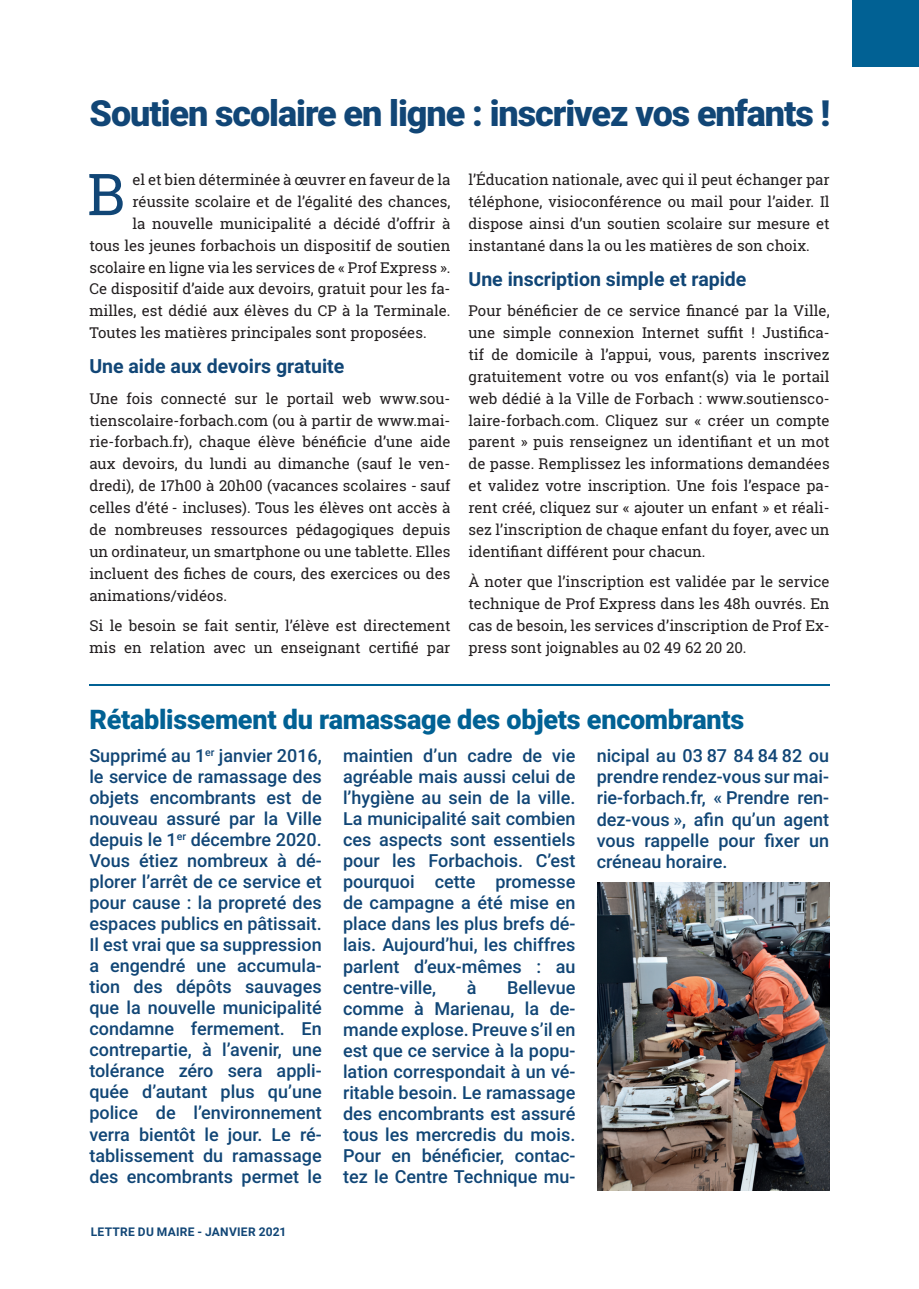
<style>
.page{position:relative;width:919px;height:1289px;background:#fff}
.page>*{position:absolute;margin:0;border:0;box-sizing:border-box;transform-origin:0 0}
.t1{font:57.75px "Roboto Slab";color:#114676}
.t2{font:900 36px "Roboto";letter-spacing:-.03em;color:#114676}
.t3{font:900 27px "Roboto";letter-spacing:-.01em;color:#016194}
.t4{font:700 19.5px "Roboto";color:#114676}
.t5{font:500 18px/21px "Roboto";color:#114676;text-align:justify}
.t6{font:15px/21.9px "Roboto Slab";color:#231f20;text-align:justify}
.t7{font:700 12px "Roboto";letter-spacing:.02em;color:#114676}
</style>
<div class="page">
<div style="left:852px;top:0;width:66px;height:67px;background:#016194"></div>
<img style="left:597px;top:882px;width:232px;height:307px">
<hr style="left:89px;top:685px;width:740px;height:1px;background:#016194">
<h2 class="t2" style="left:90px;top:88px;width:742px">Soutien scolaire en ligne : inscrivez vos enfants !</h2>
<p class="t6" style="left:132px;top:168px;width:319px">el et bien déterminée à œuvrer en faveur de la</p>
<p class="t6" style="left:132px;top:190px;width:319px">réussite scolaire et de l’égalité des chances,</p>
<p class="t6" style="left:132px;top:212px;width:319px">la nouvelle municipalité a décidé d’offrir à</p>
<p class="t6" style="left:89px;top:234px;width:362px">tous les jeunes forbachois un dispositif de soutien</p>
<p class="t6" style="left:89px;top:256px;width:362px">scolaire en ligne via les services de « Prof Express ».</p>
<p class="t6" style="left:89px;top:278px;width:362px">Ce dispositif d’aide aux devoirs, gratuit pour les fa-</p>
<p class="t6" style="left:89px;top:300px;width:362px">milles, est dédié aux élèves du CP à la Terminale.</p>
<p class="t6" style="left:89px;top:322px;width:339px">Toutes les matières principales sont proposées.</p>
<h3 class="t4" style="left:89px;top:352px;width:256px">Une aide aux devoirs gratuite</h3>
<p class="t6" style="left:89px;top:387px;width:362px">Une fois connecté sur le portail web www.sou&shy;tienscolaire-forbach.com (ou à partir de www.mai&shy;rie-forbach.fr), chaque élève bénéficie d’une aide aux devoirs, du lundi au dimanche (sauf le ven&shy;dredi), de 17h00 à 20h00 (vacances scolaires - sauf celles d’été - incluses). Tous les élèves ont accès à de nombreuses ressources pédagogiques depuis un ordinateur, un smartphone ou une tablette. Elles incluent des fiches de cours, des exercices ou des animations/vidéos.</p>
<p class="t6" style="left:89px;top:614px;width:362px">Si le besoin se fait sentir, l’élève est directement mis en relation avec un enseignant certifié par</p>
<h1 class="t1" style="left:87px;top:155px;width:39px">B</h1>
<p class="t6" style="left:468px;top:168px;width:362px">l’Éducation nationale, avec qui il peut échanger par téléphone, visioconférence ou mail pour l’aider. Il dispose ainsi d’un soutien scolaire sur mesure et instantané dans la ou les matières de son choix.</p>
<h3 class="t4" style="left:468px;top:265px;width:279px">Une inscription simple et rapide</h3>
<p class="t6" style="left:468px;top:299px;width:362px">Pour bénéficier de ce service financé par la Ville, une simple connexion Internet suffit ! Justifica&shy;tif de domicile à l’appui, vous, parents inscrivez gratuitement votre ou vos enfant(s) via le portail web dédié à la Ville de Forbach : www.soutiensco&shy;laire-forbach.com. Cliquez sur « créer un compte parent » puis renseignez un identifiant et un mot de passe. Remplissez les informations demandées et validez votre inscription. Une fois l’espace pa&shy;rent créé, cliquez sur « ajouter un enfant » et réali&shy;sez l’inscription de chaque enfant du foyer, avec un identifiant différent pour chacun.</p>
<p class="t6" style="left:468px;top:571px;width:362px">À noter que l’inscription est validée par le service technique de Prof Express dans les 48h ouvrés. En cas de besoin, les services d’inscription de Prof Ex&shy;press sont joignables au 02 49 62 20 20.</p>
<h3 class="t3" style="left:89px;top:700px;width:656px">Rétablissement du ramassage des objets encombrants</h3>
<p class="t5" style="left:89px;top:744px;width:234px">Supprimé au 1<sup>er</sup> janvier 2016, le service de ramassage des objets encombrants est de nouveau assuré par la Ville depuis le 1<sup>er</sup> décembre 2020.<br>Vous étiez nombreux à dé&shy;plorer l’arrêt de ce service et pour cause : la propreté des espaces publics en pâtissait.<br>Il est vrai que sa suppression a engendré une accumula&shy;tion des dépôts sauvages que la nouvelle municipalité condamne fermement. En contrepartie, à l’avenir, une tolérance zéro sera appli&shy;quée d’autant plus qu’une police de l’environnement verra bientôt le jour. Le ré&shy;tablissement du ramassage des encombrants permet le</p>
<p class="t5" style="left:343px;top:744px;width:234px">maintien d’un cadre de vie agréable mais aussi celui de l’hygiène au sein de la ville.<br>La municipalité sait combien ces aspects sont essentiels pour les Forbachois. C’est pourquoi cette promesse de campagne a été mise en place dans les plus brefs dé&shy;lais. Aujourd’hui, les chiffres parlent d’eux-mêmes : au centre-ville,</p>
<p class="t5" style="left:343px;top:975px;width:234px;text-indent:164px">Bellevue comme à Marienau, la de&shy;mande explose. Preuve s’il en est que ce service à la popu&shy;lation correspondait à un vé&shy;ritable besoin. Le ramassage des encombrants est assuré tous les mercredis du mois.<br>Pour en bénéficier, contac&shy;tez le Centre Technique mu-</p>
<p class="t5" style="left:466px;top:975px;width:11px">à</p>
<p class="t7" style="left:91px;top:1223px;width:197px">LETTRE DU MAIRE - JANVIER 2021</p>
<p class="t5" style="left:596px;top:745px;width:234px">nicipal au 03 87 84 84 82 ou prendre rendez-vous sur mai&shy;rie-forbach.fr, « Prendre ren&shy;dez-vous », afin qu’un agent vous rappelle pour fixer un créneau horaire.</p>
</div>
